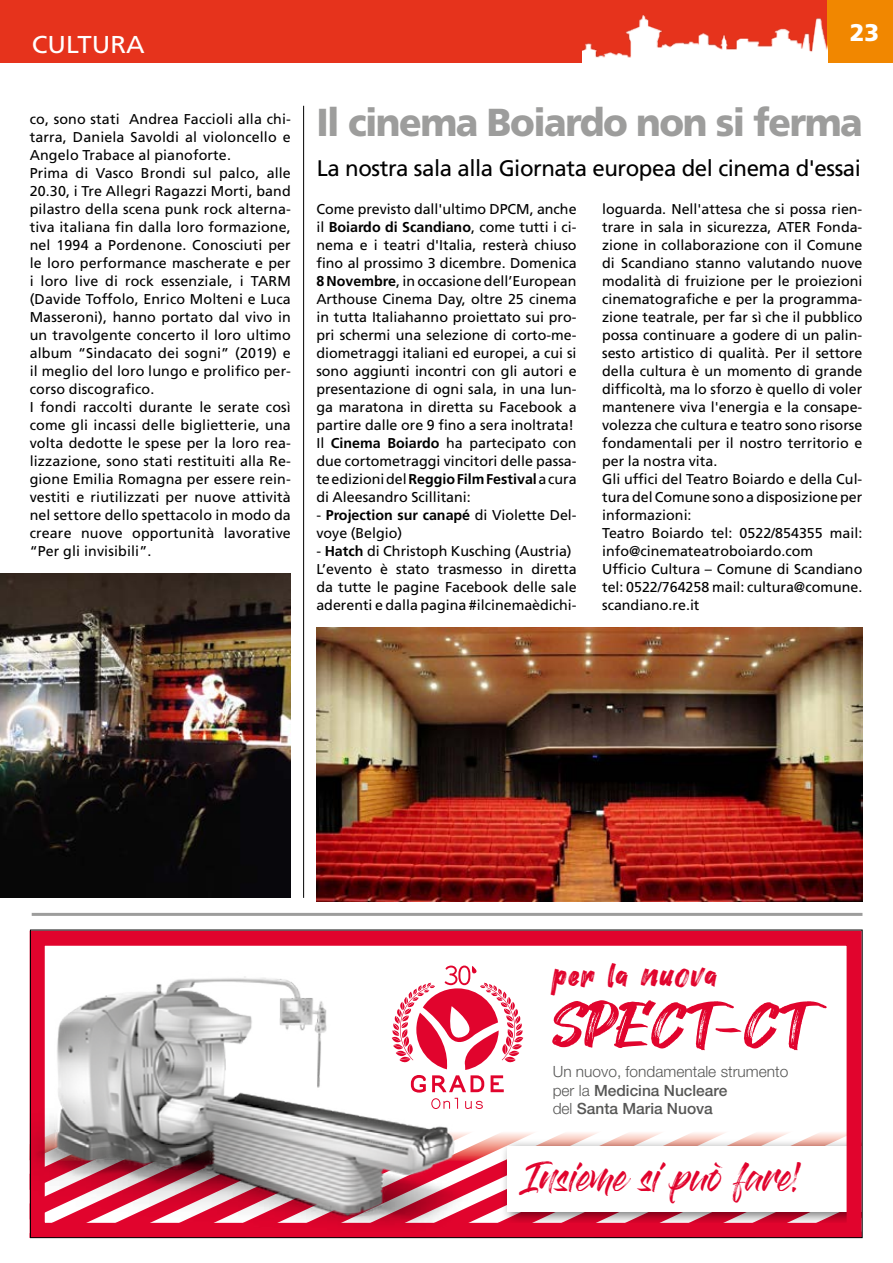
<style>
.page{position:relative;width:893px;height:1263px;background:#fff}
.page>*{position:absolute;margin:0;border:0;box-sizing:border-box;transform-origin:0 0}
.t1{font:62.85px "Hey August";color:#e1042d}
.t2{font:900 39px "Frutiger";letter-spacing:-.04em;color:#9d9d9c;scale:.95 1}
.t3{font:36.6px "Hey August";letter-spacing:.03em;color:#e1042d}
.t4{font:29.25px "Gloss And Bloom";letter-spacing:-.03em;color:#e1042d}
.t5{font:24.45px "Frutiger";color:#fff;scale:1.06 1}
.t6{font:900 24px "Frutiger";color:#fff}
.t7{font:22.5px "Frutiger";letter-spacing:-.02em;color:#000}
.t8{font:300 15.45px/18.6px "Helvetica Neue";color:#575756}
.t9{font:14.25px/18px "Frutiger";color:#000}
.s1{font-weight:700}
.s2{font-weight:500}
</style>
<div class="page">
<svg style="left:529px;top:1132px;width:317px;height:7px"></svg>
<div style="left:501px;top:1139px;width:361px;height:87px;background:#000;opacity:.55"></div>
<div style="left:508px;top:1146px;width:354px;height:65px;background:#fff"></div>
<div style="left:30px;top:931px;width:832px;height:307px;border:15px solid #e1042d"></div>
<img style="left:32px;top:945px;width:497px;height:291px">
<svg style="left:431px;top:1098px;width:27px;height:11px"></svg>
<svg style="left:465px;top:1101px;width:18px;height:8px"></svg>
<svg style="left:392px;top:965px;width:131px;height:127px"></svg>
<div style="left:0;top:0;width:893px;height:63px;background:#e6331c"></div>
<div style="left:827px;top:0;width:66px;height:63px;background:#f18700"></div>
<img style="left:583px;top:16px;width:244px;height:47px">
<hr style="left:32px;top:913px;width:830px;height:3px;background:#9d9d9c">
<hr style="left:303px;top:106px;width:1px;height:792px;background:#000">
<img style="left:0;top:574px;width:291px;height:323px">
<img style="left:316px;top:628px;width:547px;height:273px">
<h3 class="t5" style="left:32px;top:30px;width:108px">CULTURA</h3>
<p class="t9" style="left:30px;top:110px;width:263px">co, sono stati Andrea Faccioli alla chi&shy;tarra, Daniela Savoldi al violoncello e Angelo Trabace al pianoforte.<br>Prima di Vasco Brondi sul palco, alle 20.30, i Tre Allegri Ragazzi Morti, band pilastro della scena punk rock alterna&shy;tiva italiana fin dalla loro formazione, nel 1994 a Pordenone. Conosciuti per le loro performance mascherate e per i loro live di rock essenziale, i TARM (Davide Toffolo, Enrico Molteni e Luca Masseroni), hanno portato dal vivo in un travolgente concerto il loro ultimo album “Sindacato dei sogni” (2019) e il meglio del loro lungo e prolifico per&shy;corso discografico.<br>I fondi raccolti durante le serate così come gli incassi delle biglietterie, una volta dedotte le spese per la loro rea&shy;lizzazione, sono stati restituiti alla Re&shy;gione Emilia Romagna per essere rein&shy;vestiti e riutilizzati per nuove attività nel settore dello spettacolo in modo da creare nuove opportunità lavorative “Per gli invisibili”.</p>
<h3 class="t6" style="left:850px;top:19px;width:31px">23</h3>
<h2 class="t2" style="left:316px;top:99px;width:577px">Il cinema Boiardo non si ferma</h2>
<h3 class="t7" style="left:317px;top:155px;width:546px">La nostra sala alla Giornata europea del cinema d'essai</h3>
<p class="t9" style="left:316px;top:200px;width:262px">Come previsto dall'ultimo DPCM, anche il <span class="s1">Boiardo di Scandiano</span>, come tutti i ci&shy;nema e i teatri d'Italia, resterà chiuso fino al prossimo 3 dicembre. Domenica <span class="s1">8 Novembre</span>, in occasione dell’European Arthouse Cinema Day, oltre 25 cinema in tutta Italiahanno proiettato sui pro&shy;pri schermi una selezione di corto-me&shy;diometraggi italiani ed europei, a cui si sono aggiunti incontri con gli autori e presentazione di ogni sala, in una lun&shy;ga maratona in diretta su Facebook a partire dalle ore 9 fino a sera inoltrata!<br>Il <span class="s1">Cinema Boiardo</span> ha partecipato con due cortometraggi vincitori delle passa&shy;te edizioni del <span class="s1">Reggio Film Festival</span> a cura di Aleesandro Scillitani:</p>
<p class="t9" style="left:316px;top:506px;width:262px">- <span class="s1">Projection sur canapé</span> di Violette Del&shy;voye (Belgio)</p>
<p class="t9" style="left:316px;top:542px;width:262px">- <span class="s1">Hatch</span> di Christoph Kusching (Austria)<br>L’evento è stato trasmesso in diretta da tutte le pagine Facebook delle sale aderenti e dalla pagina #ilcinemaèdichi-</p>
<p class="t9" style="left:602px;top:200px;width:262px">loguarda. Nell'attesa che si possa rien&shy;trare in sala in sicurezza, ATER Fonda&shy;zione in collaborazione con il Comune di Scandiano stanno valutando nuove modalità di fruizione per le proiezioni cinematografiche e per la programma&shy;zione teatrale, per far sì che il pubblico possa continuare a godere di un palin&shy;sesto artistico di qualità. Per il settore della cultura è un momento di grande difficoltà, ma lo sforzo è quello di voler mantenere viva l'energia e la consape&shy;volezza che cultura e teatro sono risorse fondamentali per il nostro territorio e per la nostra vita.<br>Gli uffici del Teatro Boiardo e della Cul&shy;tura del Comune sono a disposizione per informazioni:<br>Teatro Boiardo tel: 0522/854355 mail: info@cinemateatroboiardo.com<br>Ufficio Cultura – Comune di Scandiano tel: 0522/764258 mail: cultura@comune. scandiano.re.it</p>
<h3 class="t3" style="left:553px;top:955px;width:166px">per la nuova</h3>
<h1 class="t1" style="left:553px;top:992px;width:256px">SPECT-CT</h1>
<p class="t8" style="left:553px;top:1062px;width:237px">Un nuovo, fondamentale strumento per la <span class="s2">Medicina Nucleare<br></span>del <span class="s2">Santa Maria Nuova</span></p>
<h3 class="t4" style="left:527px;top:1164px;width:277px">Insieme si può fare!</h3>
</div>
